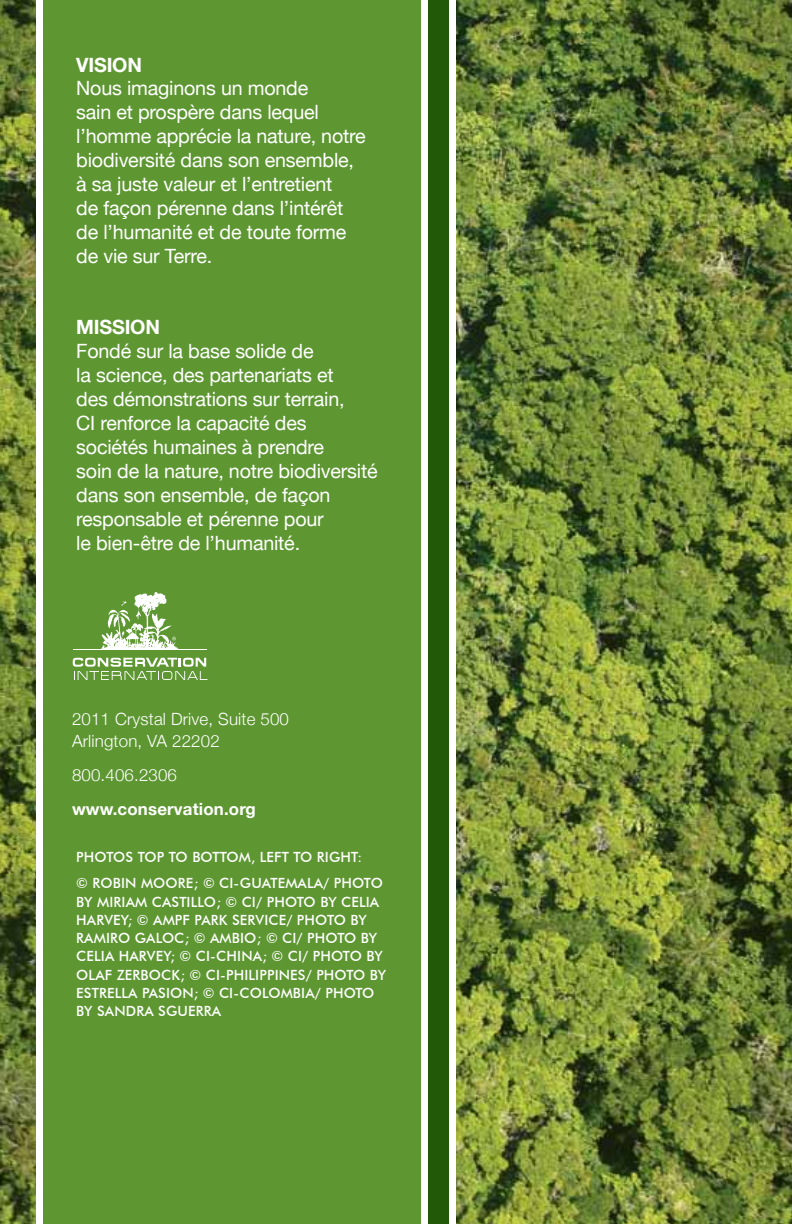
<style>
.page{position:relative;width:792px;height:1224px;background:#fff}
.page>*{position:absolute;margin:0;border:0;box-sizing:border-box;transform-origin:0 0}
.t1{font:19.6px/23.8px "Helvetica Neue";letter-spacing:-.01em;color:#fff}
.t2{font:700 19.6px "Helvetica Neue";color:#fff}
.t3{font:300 16.8px/22.4px "Helvetica Neue";letter-spacing:.01em;color:#fff}
.t4{font:700 16.8px "Helvetica Neue";letter-spacing:.01em;color:#fff}
.t5{font:500 14px/18.2px "Futura BT";letter-spacing:.01em;color:#fff}
</style>
<div class="page">
<div style="left:43px;top:0;width:378px;height:1224px;background:#5e9732"></div>
<div style="left:428px;top:0;width:21px;height:1224px;background:#225909"></div>
<img style="left:456px;top:0;width:336px;height:1224px">
<img style="left:0;top:0;width:36px;height:1224px">
<svg style="left:101px;top:592px;width:78px;height:57px"></svg>
<hr style="left:73px;top:649px;width:133px;height:1px;background:#fff">
<svg style="left:73px;top:658px;width:134px;height:22px"></svg>
<p class="t2" style="left:76px;top:52px;width:23px">Visio</p>
<p class="t2" style="left:127px;top:52px;width:16px">n</p>
<p class="t1" style="left:76px;top:76px;width:291px">Nous imaginons un monde<br>sain et prospère dans lequel l’homme apprécie la nature, notre biodiversité dans son ensemble, à sa juste valeur et l’entretient<br>de façon pérenne dans l’intérêt de l’humanité et de toute forme de vie sur Terre.</p>
<p class="t2" style="left:76px;top:315px;width:29px">Missio</p>
<p class="t2" style="left:145px;top:315px;width:16px">n</p>
<p class="t1" style="left:76px;top:339px;width:303px">Fondé sur la base solide de<br>la science, des partenariats et<br>des démonstrations sur terrain,<br>CI renforce la capacité des sociétés humaines à prendre<br>soin de la nature, notre biodiversité dans son ensemble, de façon responsable et pérenne pour<br>le bien-être de l’humanité.</p>
<p class="t3" style="left:72px;top:707px;width:218px">2011 Crystal Drive, Suite 500<br>Arlington, VA 22202</p>
<p class="t3" style="left:72px;top:764px;width:107px">800.406.2306</p>
<p class="t4" style="left:72px;top:798px;width:185px">www.conservation.org</p>
<p class="t5" style="left:76px;top:844px;width:308px;line-height:26.4px">PHOTOS TOP TO BOTTOM, LEFT TO RIGHT:<br>© ROBIN MOORE; © CI -GUATEMALA/ PHOTO</p>
<p class="t5" style="left:76px;top:892px;width:312px">BY MIRIAM CASTILLO; © CI/ PHOTO BY CELIA HARVEY; © AMPF PARK SERVICE/ PHOTO BY RAMIRO GALOC; © AMBIO; © CI/ PHOTO BY CELIA HARVEY; © CI -CHINA; © CI/ PHOTO BY OLAF ZERBOCK; © CI -PHILIPPINES/ PHOTO BY ESTRELLA PASION; © CI -COLOMBIA/ PHOTO BY SANDRA SGUERRA</p>
</div>
